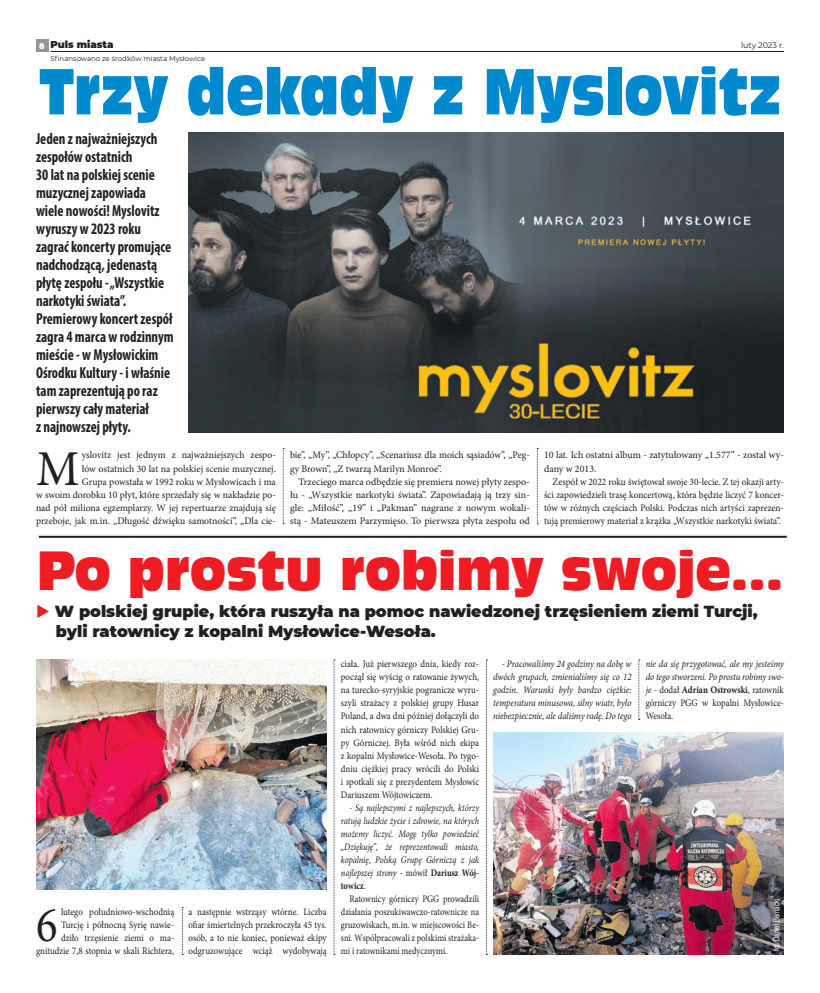
<style>
.page{position:relative;width:820px;height:993px;background:#fff}
.page>*{position:absolute;margin:0;border:0;box-sizing:border-box;transform-origin:0 0}
.tytul_maly{font:60.9px "Incised 901 Ct EU";color:#0089cf;scale:.83 1}
.tytul_maly-2{font:51.4px "Incised 901 Ct EU";color:#ee1d23;scale:.92 1}
.Tekst{font:50.1px "Minion Pro";color:#231f20}
.Tekst-2{font:50.1px "Minion Pro";color:#231f20;scale:.89 1}
.Tekst-3{font:700 condensed 16px/18px "Myriad Pro";color:#231f20;scale:.91 1}
.Tekst-4{font:900 16px/20px "Montserrat";color:#231f20}
.Tekst-5{font:10px/13px "Minion Pro";color:#231f20}
.Tekst-6{font:10px/13px "Minion Pro";color:#231f20;text-align:justify;scale:.89 1}
.Tekst-7{font:italic 10px/13px "Minion Pro";letter-spacing:-.01em;color:#231f20;text-align:justify;scale:.88 1}
.Tekst-8{font:10px/13px "Minion Pro";color:#231f20;text-align:justify;scale:.93 1}
.Tekst-9{font:italic 10px/13px "Minion Pro";letter-spacing:-.01em;color:#231f20;text-align:justify;scale:.85 1}
.Tekst-10{font:10px/13px "Minion Pro";color:#231f20;text-align:justify;scale:.85 1}
.tekst{font:900 10px "Montserrat";color:#231f20}
.Tekst-11{font:9px "Arial Narrow";color:#fff;scale:.81 1}
.t1{font:8px "Montserrat";color:#231f20}
.tekst-2{font:900 8px "Montserrat";color:#fff}
.tekst-3{font:7px "Montserrat";color:#231f20}
.s1{color:#ee1d23}
.s2{font-style:normal}
.s3{font-weight:700;font-style:normal}
</style>
<div class="page">
<div style="left:36px;top:40px;width:12px;height:12px;background:#939598"></div>
<hr style="left:50px;top:51px;width:733px;height:1px;background:#231f20">
<img style="left:188px;top:132px;width:595px;height:300px">
<hr style="left:39px;top:535px;width:747px;height:2px;background:#231f20">
<svg style="left:283px;top:448px;width:1px;height:76px"></svg>
<svg style="left:537px;top:448px;width:1px;height:76px"></svg>
<img style="left:36px;top:659px;width:290px;height:229px">
<img style="left:493px;top:732px;width:290px;height:222px">
<svg style="left:182px;top:907px;width:1px;height:47px"></svg>
<svg style="left:333px;top:659px;width:2px;height:295px"></svg>
<svg style="left:486px;top:659px;width:1px;height:295px"></svg>
<svg style="left:638px;top:659px;width:1px;height:61px"></svg>
<p class="tekst-2" style="left:39px;top:40px;width:7px">8</p>
<p class="tekst" style="left:50px;top:37px;width:65px">Puls miasta</p>
<p class="t1" style="left:740px;top:39px;width:44px">luty 2023 r.</p>
<p class="tekst-3" style="left:50px;top:54px;width:156px">Sfinansowano ze środków miasta Mysłowice</p>
<p class="tytul_maly" style="left:38px;top:54px;width:896px">Trzy dekady z Myslovitz</p>
<p class="Tekst-3" style="left:36px;top:129px;width:153px">Jeden z najważniejszych zespołów ostatnich<br>30 lat na polskiej scenie muzycznej zapowiada wiele nowości! Myslovitz wyruszy w 2023 roku zagrać koncerty promujące nadchodzącą, jedenastą płytę zespołu - „Wszystkie narkotyki świata”.<br>Premierowy koncert zespół zagra 4 marca w rodzinnym mieście - w Mysłowickim<br>Ośrodku Kultury - i właśnie tam zaprezentują po raz pierwszy cały materiał<br>z najnowszej płyty.</p>
<p class="Tekst-5" style="left:36px;top:448px;width:241px;text-align:right">yslovitz jest jednym z najważniejszych zespo-<br>łów ostatnich 30 lat na polskiej scenie muzycznej.<br>Grupa powstała w 1992 roku w Mysłowicach i ma<br>w swoim dorobku 10 płyt, które sprzedały się w nakładzie po&shy;nad pół miliona egzemplarzy. W jej repertuarze znajdują się przeboje, jak m.in. „Długość dźwięku samotności”, „Dla cie-</p>
<p class="Tekst-5" style="left:290px;top:448px;width:241px">bie”, „My”, „Chłopcy”, „Scenariusz dla moich sąsiadów”, „Peg&shy;gy Brown”, „Z twarzą Marilyn Monroe”.</p>
<p class="Tekst" style="left:36px;top:435px;width:45px">M</p>
<p class="Tekst-5" style="left:290px;top:475px;width:241px;text-align:justify;text-indent:9px">Trzeciego marca odbędzie się premiera nowej płyty zespo&shy;łu - „Wszystkie narkotyki świata”. Zapowiadają ją trzy sin&shy;gle: „Miłość”, „19” i „Pakman” nagrane z nowym wokali&shy;stą - Mateuszem Parzymięso. To pierwsza płyta zespołu od</p>
<p class="Tekst-5" style="left:544px;top:448px;width:241px">10 lat. Ich ostatni album - zatytułowany „1.577” - został wy&shy;dany w 2013.</p>
<p class="Tekst-8" style="left:544px;top:475px;width:259px;text-indent:9px">Zespół w 2022 roku świętował swoje 30-lecie. Z tej okazji arty&shy;ści zapowiedzieli trasę koncertową, która będzie liczyć 7 koncer&shy;tów w różnych częściach Polski. Podczas nich artyści zaprezen&shy;tują premierowy materiał z krążka „Wszystkie narkotyki świata”.</p>
<p class="tytul_maly-2" style="left:37px;top:539px;width:812px">Po prostu robimy swoje...</p>
<p class="Tekst-4" style="left:56px;top:600px;width:703px;text-indent:-20px"><span class="s1">◆</span> W polskiej grupie, która ruszyła na pomoc nawiedzonej trzęsieniem ziemi Turcji, byli ratownicy z kopalni Mysłowice-Wesoła.</p>
<p class="Tekst-6" style="left:36px;top:905px;width:157px;text-align:right">lutego południowo-wschodnią<br>Turcję i północną Syrię nawie-<br>dziło trzęsienie ziemi o ma&shy;gnitudzie 7,8 stopnia w skali Richtera,</p>
<p class="Tekst-6" style="left:188px;top:905px;width:157px">a następnie wstrząsy wtórne. Liczba ofiar śmiertelnych przekroczyła 45 tys. osób, a to nie koniec, ponieważ ekipy odgruzowujące wciąż wydobywają</p>
<p class="Tekst-2" style="left:36px;top:891px;width:26px">6</p>
<p class="Tekst-6" style="left:341px;top:657px;width:157px">ciała. Już pierwszego dnia, kiedy roz&shy;począł się wyścig o ratowanie żywych, na turecko-syryjskie pogranicze wyru&shy;szyli strażacy z polskiej grupy Husar Poland, a dwa dni później dołączyli do nich ratownicy górniczy Polskiej Gru&shy;py Górniczej. Była wśród nich ekipa z kopalni Mysłowice-Wesoła. Po tygo&shy;dniu ciężkiej pracy wrócili do Polski i spotkali się z prezydentem Mysłowic Dariuszem Wójtowiczem.</p>
<p class="Tekst-9" style="left:341px;top:800px;width:164px;text-indent:9px">- Są najlepszymi z najlepszych, którzy ratują ludzkie życie i zdrowie, na których możemy liczyć. Mogę tylko powiedzieć „Dziękuję”, że reprezentowali miasto, kopalnię, Polską Grupę Górniczą z jak najlepszej strony - <span class="s2">mówił</span> <span class="s3">Dariusz Wój&shy;towicz</span><span class="s2">.</span></p>
<p class="Tekst-10" style="left:341px;top:892px;width:164px;text-indent:9px">Ratownicy górniczy PGG prowadzili działania poszukiwawczo-ratownicze na gruzowiskach, m.in. w miejscowości Be&shy;sni. Współpracowali z polskimi strażaka&shy;mi i ratownikami medycznymi.</p>
<p class="Tekst-7" style="left:493px;top:657px;width:158px;text-indent:9px">- Pracowaliśmy 24 godziny na dobę w dwóch grupach, zmienialiśmy się co 12 godzin. Warunki były bardzo ciężkie: temperatura minusowa, silny wiatr, było niebezpiecznie, ale daliśmy radę. Do tego</p>
<p class="Tekst-7" style="left:645px;top:657px;width:158px">nie da się przygotować, ale my jesteśmy do tego stworzeni. Po prostu robimy swo&shy;je - <span class="s2">dodał</span> <span class="s3">Adrian Ostrowski</span><span class="s2">, ratownik górniczy PGG w kopalni Mysłowice-Wesoła.</span></p>
<p class="Tekst-11" style="left:769px;top:950px;width:65px;rotate:-90deg">fot. Daniel Bernacki</p>
</div>
